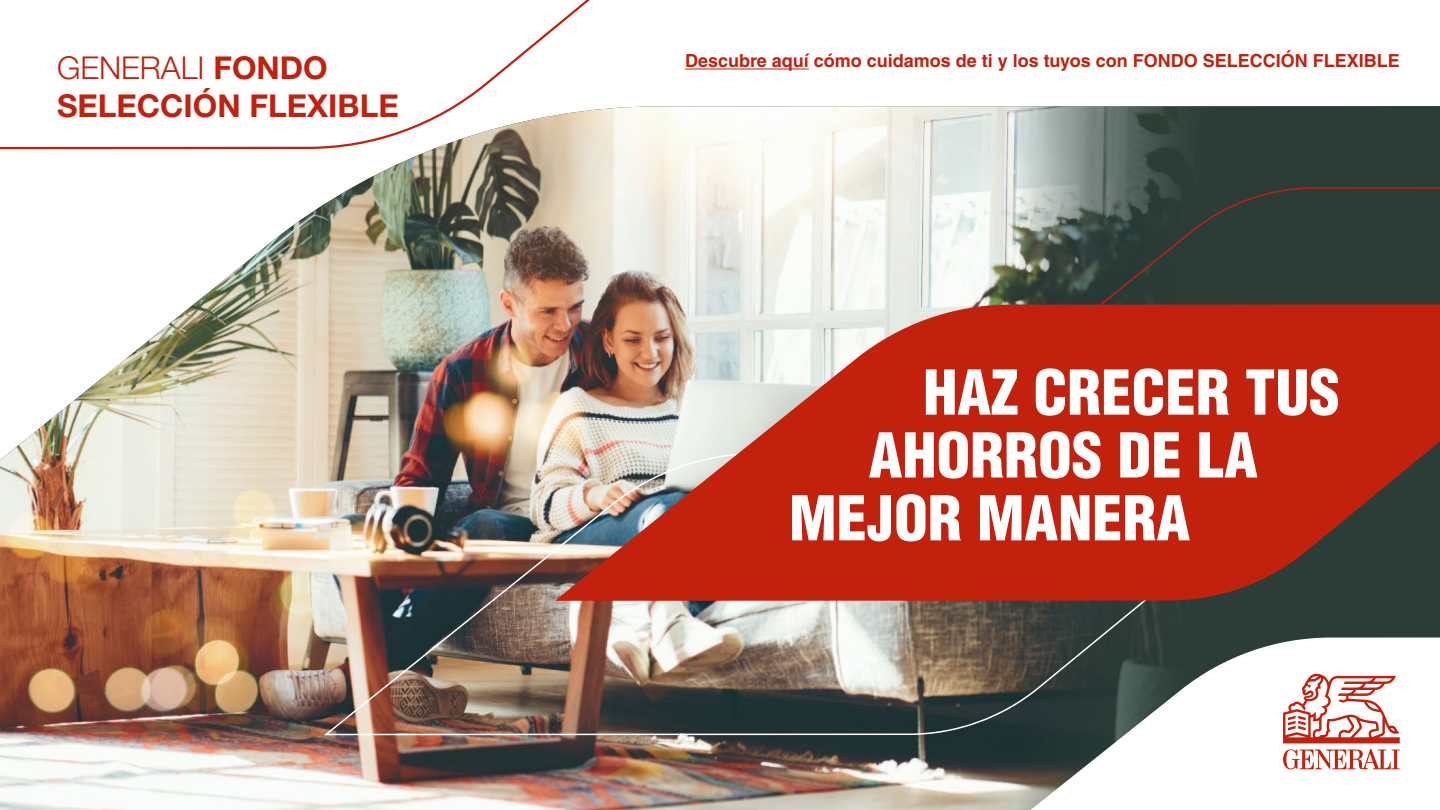
<style>
.page{position:relative;width:1440px;height:810px;background:#fff}
.page>*{position:absolute;margin:0;border:0;box-sizing:border-box;transform-origin:0 0}
.t1{font:900 condensed 60.22px "Helvetica LT Std";color:#fff}
.t2{font:700 31.5px/37.8px "Helvetica Neue LT Std";color:#c1210d}
.t3{font:700 18px "Helvetica LT Std";color:#c1210d}
.s1{font-weight:300}
</style>
<div class="page">
<div style="left:1223px;top:106px;width:217px;height:531px;background:#2c3d37"></div>
<img style="left:0;top:106px;width:1223px;height:704px">
<svg style="left:888px;top:637px;width:552px;height:173px"></svg>
<svg style="left:1283px;top:749px;width:117px;height:20px"></svg>
<svg style="left:1283px;top:673px;width:117px;height:70px"></svg>
<svg style="left:0;top:0;width:884px;height:151px"></svg>
<hr style="left:685px;top:69px;width:124px;height:1px;background:#c1210d">
<img style="left:324px;top:452px;width:1004px;height:285px">
<svg style="left:954px;top:186px;width:486px;height:118px;background:#4e5b55"></svg>
<svg style="left:555px;top:304px;width:885px;height:297px;background:#b94433"></svg>
<h2 class="t2" style="left:57px;top:48px;width:343px"><span class="s1">GENERALI</span> FONDO<br>SELECCIÓN FLEXIBLE</h2>
<p class="t3" style="left:685px;top:50px;width:716px">Descubre aquí cómo cuidamos de ti y los tuyos con FONDO SELECCIÓN FLEXIBLE</p>
<h1 class="t1" style="left:923px;top:354px;width:418px">HAZ CRECER TUS</h1>
<h1 class="t1" style="left:869px;top:417px;width:391px">AHORROS DE LA</h1>
<h1 class="t1" style="left:789px;top:480px;width:403px">MEJOR MANERA</h1>
</div>
